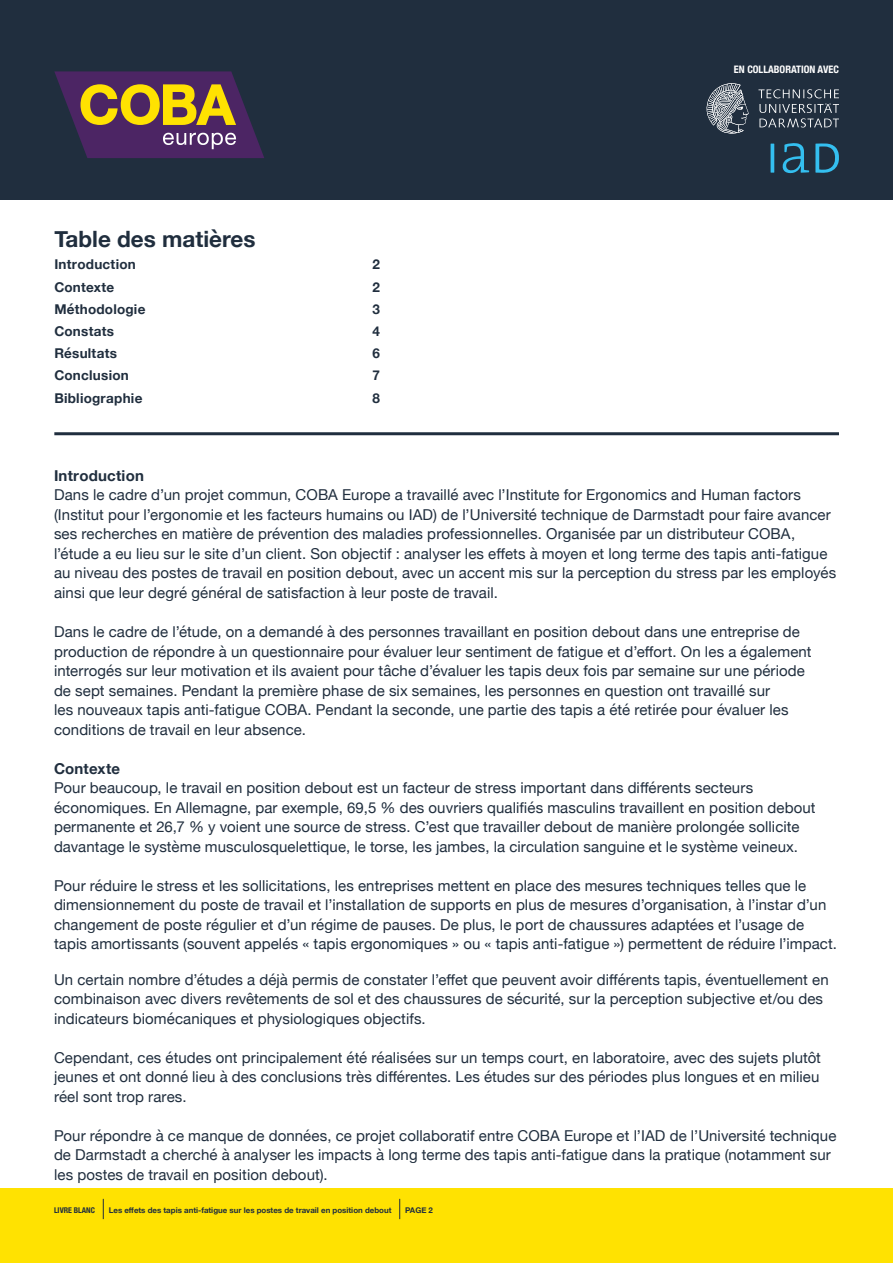
<style>
.page{position:relative;width:893px;height:1263px;background:#fff}
.page>*{position:absolute;margin:0;border:0;box-sizing:border-box;transform-origin:0 0}
.t1{font:700 22.5px "Helvetica Neue";color:#202e3e}
.t2{font:15px/19.5px "Helvetica Neue";letter-spacing:.005em;color:#202e3e}
.t3{font:700 15px "Helvetica Neue";letter-spacing:.01em;color:#202e3e}
.t4{font:700 13.5px "Helvetica Neue";letter-spacing:.015em;color:#202e3e}
.t5{font:700 condensed 10.35px "Helvetica Neue";color:#fff}
.t6{font:700 7.95px "Helvetica Neue";color:#202e3e}
.t7{font:700 condensed 7.95px "Helvetica Neue";color:#202e3e}
</style>
<div class="page">
<div style="left:0;top:1188px;width:893px;height:75px;background:#ffe201"></div>
<svg style="left:103px;top:1199px;width:1px;height:20px"></svg>
<svg style="left:399px;top:1199px;width:1px;height:20px"></svg>
<hr style="left:54px;top:432px;width:785px;height:3px;background:#202e3e">
<div style="left:0;top:0;width:893px;height:200px;background:#202e3e"></div>
<svg style="left:707px;top:83px;width:41px;height:50px"></svg>
<svg style="left:758px;top:89px;width:81px;height:39px"></svg>
<svg style="left:54px;top:71px;width:210px;height:87px"></svg>
<svg style="left:815px;top:143px;width:24px;height:30px"></svg>
<svg style="left:782px;top:143px;width:27px;height:30px"></svg>
<svg style="left:770px;top:144px;width:4px;height:29px"></svg>
<h1 class="t1" style="left:54px;top:222px;width:203px">Table des matières</h1>
<p class="t4" style="left:54px;top:254px;width:83px">Introduction</p>
<p class="t4" style="left:372px;top:254px;width:9px">2</p>
<p class="t4" style="left:54px;top:276px;width:61px">Contexte</p>
<p class="t4" style="left:372px;top:276px;width:9px">2</p>
<p class="t4" style="left:54px;top:298px;width:93px">Méthodologie</p>
<p class="t4" style="left:372px;top:298px;width:9px">3</p>
<p class="t4" style="left:54px;top:321px;width:61px">Constats</p>
<p class="t4" style="left:372px;top:321px;width:9px">4</p>
<p class="t4" style="left:54px;top:343px;width:64px">Résultats</p>
<p class="t4" style="left:372px;top:343px;width:9px">6</p>
<p class="t4" style="left:54px;top:365px;width:76px">Conclusion</p>
<p class="t4" style="left:372px;top:365px;width:9px">7</p>
<p class="t4" style="left:54px;top:387px;width:90px">Bibliographie</p>
<p class="t4" style="left:372px;top:387px;width:9px">8</p>
<p class="t5" style="left:734px;top:60px;width:107px">EN COLLABORATION AVEC</p>
<p class="t3" style="left:54px;top:464px;width:91px">Introduction</p>
<p class="t2" style="left:54px;top:486px;width:784px">Dans le cadre d’un projet commun, COBA Europe a travaillé avec l’Institute for Ergonomics and Human factors (Institut pour l’ergonomie et les facteurs humains ou IAD) de l’Université technique de Darmstadt pour faire avancer ses recherches en matière de prévention des maladies professionnelles. Organisée par un distributeur COBA, l’étude a eu lieu sur le site d’un client. Son objectif : analyser les effets à moyen et long terme des tapis anti-fatigue au niveau des postes de travail en position debout, avec un accent mis sur la perception du stress par les employés ainsi que leur degré général de satisfaction à leur poste de travail.</p>
<p class="t2" style="left:54px;top:623px;width:759px">Dans le cadre de l’étude, on a demandé à des personnes travaillant en position debout dans une entreprise de production de répondre à un questionnaire pour évaluer leur sentiment de fatigue et d’effort. On les a également interrogés sur leur motivation et ils avaient pour tâche d’évaluer les tapis deux fois par semaine sur une période de sept semaines. Pendant la première phase de six semaines, les personnes en question ont travaillé sur<br>les nouveaux tapis anti-fatigue COBA. Pendant la seconde, une partie des tapis a été retirée pour évaluer les conditions de travail en leur absence.</p>
<p class="t3" style="left:54px;top:756px;width:68px">Contexte</p>
<p class="t2" style="left:54px;top:779px;width:763px">Pour beaucoup, le travail en position debout est un facteur de stress important dans différents secteurs économiques. En Allemagne, par exemple, 69,5 % des ouvriers qualifiés masculins travaillent en position debout permanente et 26,7 % y voient une source de stress. C’est que travailler debout de manière prolongée sollicite davantage le système musculosquelettique, le torse, les jambes, la circulation sanguine et le système veineux.</p>
<p class="t2" style="left:54px;top:876px;width:784px">Pour réduire le stress et les sollicitations, les entreprises mettent en place des mesures techniques telles que le dimensionnement du poste de travail et l’installation de supports en plus de mesures d’organisation, à l’instar d’un changement de poste régulier et d’un régime de pauses. De plus, le port de chaussures adaptées et l’usage de tapis amortissants (souvent appelés « tapis ergonomiques » ou « tapis anti-fatigue ») permettent de réduire l’impact.</p>
<p class="t2" style="left:54px;top:970px;width:776px">Un certain nombre d’études a déjà permis de constater l’effet que peuvent avoir différents tapis, éventuellement en combinaison avec divers revêtements de sol et des chaussures de sécurité, sur la perception subjective et/ou des indicateurs biomécaniques et physiologiques objectifs.</p>
<p class="t2" style="left:54px;top:1048px;width:768px;text-align:justify">Cependant, ces études ont principalement été réalisées sur un temps court, en laboratoire, avec des sujets plutôt jeunes et ont donné lieu à des conclusions très différentes. Les études sur des périodes plus longues et en milieu réel sont trop rares.</p>
<p class="t2" style="left:54px;top:1126px;width:784px">Pour répondre à ce manque de données, ce projet collaboratif entre COBA Europe et l’IAD de l’Université technique de Darmstadt a cherché à analyser les impacts à long terme des tapis anti-fatigue dans la pratique (notamment sur les postes de travail en position debout).</p>
<p class="t7" style="left:54px;top:1203px;width:43px">LIVRE BLANC</p>
<p class="t6" style="left:109px;top:1204px;width:284px">Les effets des tapis anti-fatigue sur les postes de travail en position debout</p>
<p class="t6" style="left:405px;top:1204px;width:29px">PAGE 2</p>
</div>
